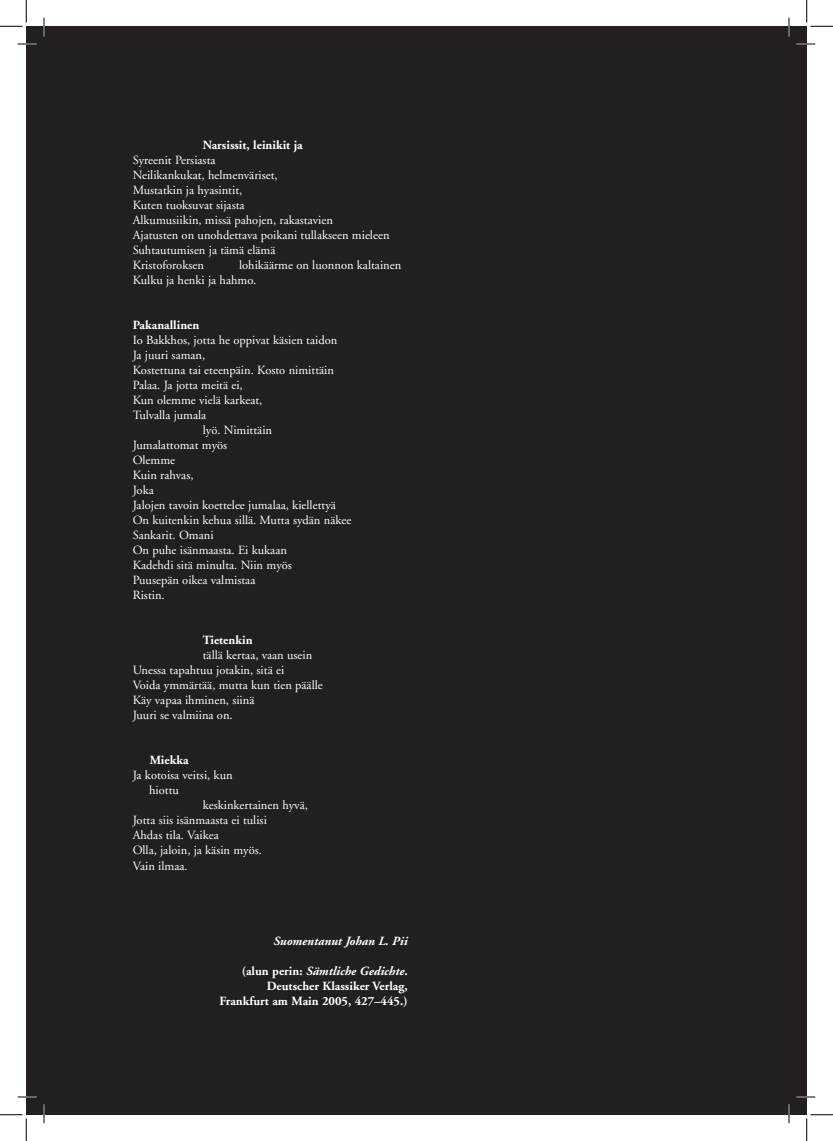
<style>
.page{position:relative;width:833px;height:1141px;background:#fff}
.page>*{position:absolute;margin:0;border:0;box-sizing:border-box;transform-origin:0 0}
.t1{font:12.5px/15px "Adobe Garamond";color:#fff}
.t2{font:700 12.5px/15px "Adobe Garamond";color:#fff;text-align:right}
.t3{font:italic 700 12.5px "Adobe Garamond";color:#fff}
.s1{font-style:italic}
</style>
<div class="page">
<div style="left:26px;top:26px;width:780px;height:1088px;background:#231f20"></div>
<svg style="left:18px;top:43px;width:18px;height:2px"></svg>
<svg style="left:796px;top:43px;width:18px;height:2px"></svg>
<svg style="left:18px;top:1096px;width:18px;height:1px"></svg>
<svg style="left:796px;top:1096px;width:18px;height:1px"></svg>
<svg style="left:43px;top:18px;width:2px;height:18px"></svg>
<svg style="left:43px;top:1104px;width:2px;height:19px"></svg>
<svg style="left:788px;top:18px;width:1px;height:18px"></svg>
<svg style="left:787px;top:1104px;width:2px;height:19px"></svg>
<svg style="left:0;top:0;width:27px;height:27px"></svg>
<svg style="left:0;top:1114px;width:27px;height:26px"></svg>
<svg style="left:806px;top:0;width:25px;height:27px"></svg>
<svg style="left:806px;top:1114px;width:25px;height:26px"></svg>
<p class="t2" style="left:203px;top:138px;width:101px">Narsissit, leinikit ja</p>
<p class="t1" style="left:133px;top:153px;width:258px">Syreenit Persiasta<br>Neilikankukat, helmenväriset,<br>Mustatkin ja hyasintit,<br>Kuten tuoksuvat sijasta<br>Alkumusiikin, missä pahojen, rakastavien<br>Ajatusten on unohdettava poikani tullakseen mieleen<br>Suhtautumisen ja tämä elämä<br>Kristoforoksen</p>
<p class="t1" style="left:133px;top:258px;width:270px;text-indent:106px">lohikäärme on luonnon kaltainen<br>Kulku ja henki ja hahmo.</p>
<p class="t2" style="left:133px;top:318px;width:68px">Pakanallinen</p>
<p class="t1" style="left:133px;top:333px;width:206px">Io Bakkhos, jotta he oppivat käsien taidon</p>
<p class="t1" style="left:133px;top:348px;width:74px">Ja juuri saman,</p>
<p class="t1" style="left:133px;top:363px;width:203px">Kostettuna tai eteenpäin. Kosto nimittäin</p>
<p class="t1" style="left:133px;top:378px;width:111px">Palaa. Ja jotta meitä ei,</p>
<p class="t1" style="left:133px;top:393px;width:131px">Kun olemme vielä karkeat,</p>
<p class="t1" style="left:133px;top:408px;width:75px">Tulvalla jumala</p>
<p class="t1" style="left:203px;top:423px;width:71px">lyö. Nimittäin</p>
<p class="t1" style="left:133px;top:438px;width:96px">Jumalattomat myös</p>
<p class="t1" style="left:133px;top:453px;width:44px">Olemme</p>
<p class="t1" style="left:133px;top:468px;width:62px">Kuin rahvas,</p>
<p class="t1" style="left:133px;top:483px;width:23px">Joka</p>
<p class="t1" style="left:133px;top:498px;width:204px">Jalojen tavoin koettelee jumalaa, kiellettyä</p>
<p class="t1" style="left:133px;top:513px;width:220px">On kuitenkin kehua sillä. Mutta sydän näkee</p>
<p class="t1" style="left:133px;top:528px;width:82px">Sankarit. Omani</p>
<p class="t1" style="left:133px;top:543px;width:156px">On puhe isänmaasta. Ei kukaan</p>
<p class="t1" style="left:133px;top:558px;width:161px">Kadehdi sitä minulta. Niin myös</p>
<p class="t1" style="left:133px;top:573px;width:124px">Puusepän oikea valmistaa</p>
<p class="t1" style="left:133px;top:588px;width:34px">Ristin.</p>
<p class="t2" style="left:203px;top:633px;width:51px">Tietenkin</p>
<p class="t1" style="left:133px;top:648px;width:191px;text-indent:70px">tällä kertaa, vaan usein<br>Unessa tapahtuu jotakin, sitä ei<br>Voida ymmärtää, mutta kun tien päälle<br>Käy vapaa ihminen, siinä<br>Juuri se valmiina on.</p>
<p class="t2" style="left:150px;top:753px;width:40px">Miekka</p>
<p class="t1" style="left:133px;top:768px;width:101px">Ja kotoisa veitsi, kun</p>
<p class="t1" style="left:149px;top:783px;width:31px">hiottu</p>
<p class="t1" style="left:203px;top:798px;width:106px">keskinkertainen hyvä,</p>
<p class="t1" style="left:133px;top:813px;width:136px">Jotta siis isänmaasta ei tulisi</p>
<p class="t1" style="left:133px;top:828px;width:88px">Ahdas tila. Vaikea</p>
<p class="t1" style="left:133px;top:843px;width:131px">Olla, jaloin, ja käsin myös.</p>
<p class="t1" style="left:133px;top:858px;width:56px">Vain ilmaa.</p>
<p class="t3" style="left:273px;top:933px;width:136px">Suomentanut Johan L. Pii</p>
<p class="t2" style="left:219px;top:963px;width:189px">(alun perin: <span class="s1">Sämtliche Gedichte</span>.<br>Deutscher Klassiker Verlag,<br>Frankfurt am Main 2005, 427–445.)</p>
</div>
